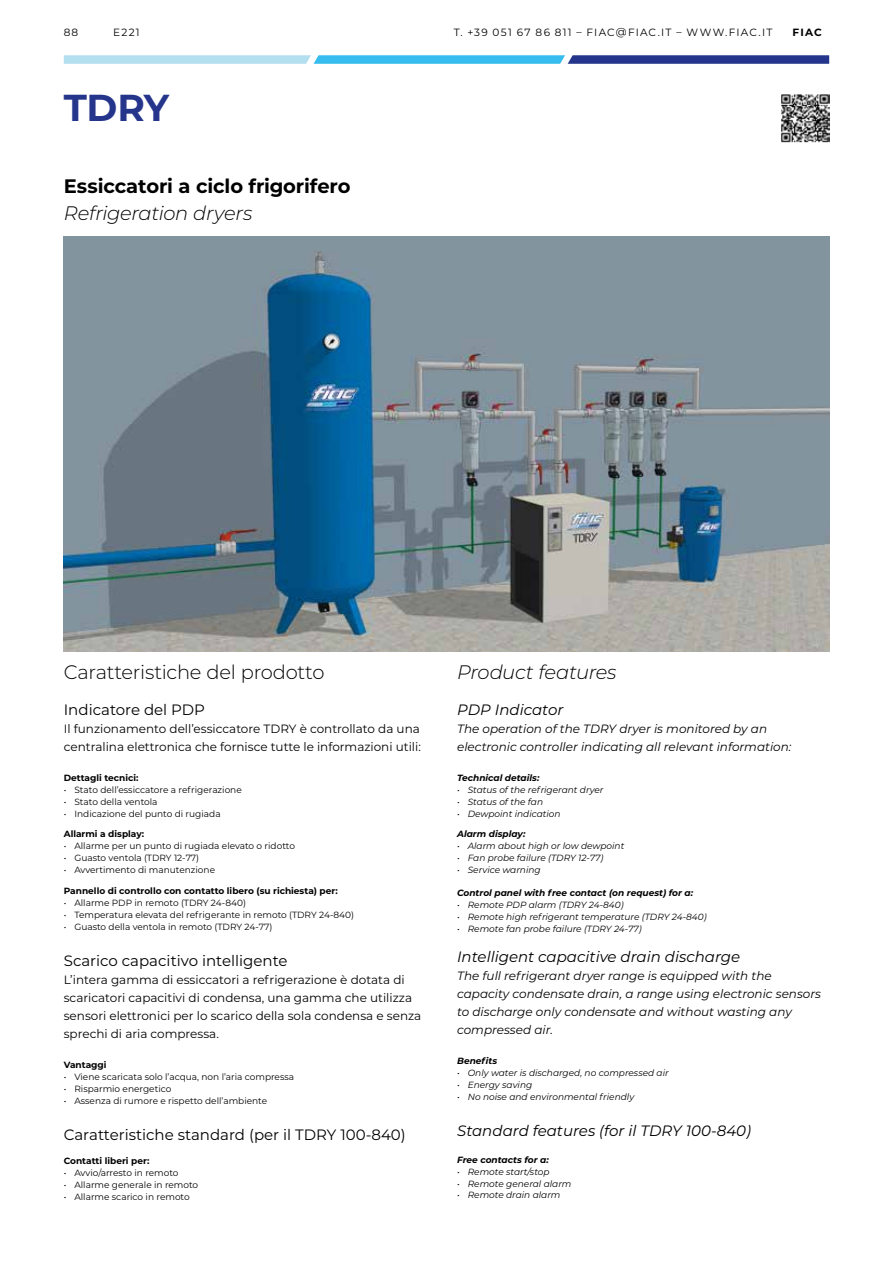
<style>
.page{position:relative;width:893px;height:1263px;background:#fff}
.page>*{position:absolute;margin:0;border:0;box-sizing:border-box;transform-origin:0 0}
.t1{font:700 37.5px "Montserrat";color:#26358c}
.t2{font:italic 300 19.5px "Montserrat";letter-spacing:-.015em;color:#000}
.t3{font:700 19.5px "Montserrat";letter-spacing:-.005em;color:#000}
.t4{font:300 19.5px "Montserrat";letter-spacing:-.015em;color:#000}
.t5{font:15px "Montserrat";color:#000}
.t6{font:italic 15px "Montserrat";color:#000}
.t7{font:12px/18px "Montserrat";color:#000}
.t8{font:italic 12px/18px "Montserrat";color:#000}
.t9{font:10.5px "Montserrat";letter-spacing:.115em;color:#000}
.t10{font:700 10.5px "Montserrat";color:#000}
.t11{font:9px "Montserrat";color:#000}
.t12{font:italic 9px "Montserrat";color:#000}
.t13{font:700 9px "Montserrat";color:#000}
.t14{font:italic 700 9px "Montserrat";color:#000}
</style>
<div class="page">
<svg style="left:63px;top:55px;width:767px;height:9px;background:#65a0d0"></svg>
<img style="left:781px;top:94px;width:48px;height:48px">
<img style="left:64px;top:236px;width:765px;height:415px">
<p class="t9" style="left:64px;top:25px;width:16px">88</p>
<p class="t9" style="left:113px;top:25px;width:28px">E221</p>
<p class="t9" style="left:454px;top:25px;width:320px">T. +39 051 67 86 811 – FIAC@FIAC.IT – WWW.FIAC.IT</p>
<p class="t10" style="left:792px;top:25px;width:31px">FIAC</p>
<h1 class="t1" style="left:64px;top:80px;width:107px">TDRY</h1>
<h2 class="t3" style="left:64px;top:172px;width:288px">Essiccatori a ciclo frigorifero</h2>
<h2 class="t2" style="left:64px;top:199px;width:190px">Refrigeration dryers</h2>
<h2 class="t4" style="left:64px;top:658px;width:262px">Caratteristiche del prodotto</h2>
<h3 class="t5" style="left:64px;top:699px;width:143px">Indicatore del PDP</h3>
<h3 class="t7" style="left:64px;top:719px;width:359px">Il funzionamento dell’essiccatore TDRY è controllato da una centralina elettronica che fornisce tutte le informazioni utili:</h3>
<p class="t13" style="left:64px;top:771px;width:76px">Dettagli tecnici:</p>
<p class="t11" style="left:64px;top:783px;width:180px">• Stato dell’essiccatore a refrigerazione</p>
<p class="t11" style="left:64px;top:795px;width:95px">• Stato della ventola</p>
<p class="t11" style="left:64px;top:807px;width:158px">• Indicazione del punto di rugiada</p>
<p class="t13" style="left:64px;top:827px;width:82px">Allarmi a display:</p>
<p class="t11" style="left:64px;top:840px;width:233px">• Allarme per un punto di rugiada elevato o ridotto</p>
<p class="t11" style="left:64px;top:852px;width:137px">• Guasto ventola (TDRY 12-77)</p>
<p class="t11" style="left:64px;top:864px;width:153px">• Avvertimento di manutenzione</p>
<p class="t13" style="left:64px;top:884px;width:276px">Pannello di controllo con contatto libero (su richiesta) per:</p>
<p class="t11" style="left:64px;top:896px;width:184px">• Allarme PDP in remoto (TDRY 24-840)</p>
<p class="t11" style="left:64px;top:908px;width:292px">• Temperatura elevata del refrigerante in remoto (TDRY 24-840)</p>
<p class="t11" style="left:64px;top:920px;width:210px">• Guasto della ventola in remoto (TDRY 24-77)</p>
<h3 class="t5" style="left:64px;top:950px;width:225px">Scarico capacitivo intelligente</h3>
<h3 class="t7" style="left:64px;top:970px;width:359px">L’intera gamma di essiccatori a refrigerazione è dotata di scaricatori capacitivi di condensa, una gamma che utilizza sensori elettronici per lo scarico della sola condensa e senza sprechi di aria compressa.</h3>
<p class="t13" style="left:64px;top:1058px;width:44px">Vantaggi</p>
<p class="t11" style="left:64px;top:1070px;width:232px">• Viene scaricata solo l’acqua, non l’aria compressa</p>
<p class="t11" style="left:64px;top:1082px;width:109px">• Risparmio energetico</p>
<p class="t11" style="left:64px;top:1094px;width:205px">• Assenza di rumore e rispetto dell’ambiente</p>
<h3 class="t5" style="left:64px;top:1124px;width:344px">Caratteristiche standard (per il TDRY 100-840)</h3>
<p class="t13" style="left:64px;top:1154px;width:87px">Contatti liberi per:</p>
<p class="t11" style="left:64px;top:1166px;width:116px">• Avvio/arresto in remoto</p>
<p class="t11" style="left:64px;top:1178px;width:136px">• Allarme generale in remoto</p>
<p class="t11" style="left:64px;top:1190px;width:127px">• Allarme scarico in remoto</p>
<h2 class="t2" style="left:457px;top:658px;width:161px">Product features</h2>
<h3 class="t6" style="left:457px;top:699px;width:108px">PDP Indicator</h3>
<h3 class="t8" style="left:457px;top:719px;width:336px">The operation of the TDRY dryer is monitored by an electronic controller indicating all relevant information:</h3>
<p class="t14" style="left:457px;top:771px;width:84px">Technical details:</p>
<p class="t12" style="left:457px;top:783px;width:148px">• Status of the refrigerant dryer</p>
<p class="t12" style="left:457px;top:795px;width:87px">• Status of the fan</p>
<p class="t12" style="left:457px;top:807px;width:105px">• Dewpoint indication</p>
<p class="t14" style="left:457px;top:827px;width:70px">Alarm display:</p>
<p class="t12" style="left:457px;top:840px;width:169px">• Alarm about high or low dewpoint</p>
<p class="t12" style="left:457px;top:852px;width:148px">• Fan probe failure (TDRY 12-77)</p>
<p class="t12" style="left:457px;top:864px;width:85px">• Service warning</p>
<p class="t14" style="left:457px;top:886px;width:237px">Control panel with free contact (on request) for a:</p>
<p class="t12" style="left:457px;top:899px;width:168px">• Remote PDP alarm (TDRY 24-840)</p>
<p class="t12" style="left:457px;top:911px;width:251px">• Remote high refrigerant temperature (TDRY 24-840)</p>
<p class="t12" style="left:457px;top:923px;width:186px">• Remote fan probe failure (TDRY 24-77)</p>
<h3 class="t6" style="left:457px;top:946px;width:285px">Intelligent capacitive drain discharge</h3>
<h3 class="t8" style="left:457px;top:966px;width:365px">The full refrigerant dryer range is equipped with the capacity condensate drain, a range using electronic sensors to discharge only condensate and without wasting any compressed air.</h3>
<p class="t14" style="left:457px;top:1054px;width:42px">Benefits</p>
<p class="t12" style="left:457px;top:1067px;width:213px">• Only water is discharged, no compressed air</p>
<p class="t12" style="left:457px;top:1079px;width:77px">• Energy saving</p>
<p class="t12" style="left:457px;top:1091px;width:179px">• No noise and environmental friendly</p>
<h3 class="t6" style="left:457px;top:1120px;width:296px">Standard features (for il TDRY 100-840)</h3>
<p class="t14" style="left:457px;top:1153px;width:93px">Free contacts for a:</p>
<p class="t12" style="left:457px;top:1165px;width:94px">• Remote start/stop</p>
<p class="t12" style="left:457px;top:1177px;width:116px">• Remote general alarm</p>
<p class="t12" style="left:457px;top:1189px;width:105px">• Remote drain alarm</p>
</div>
